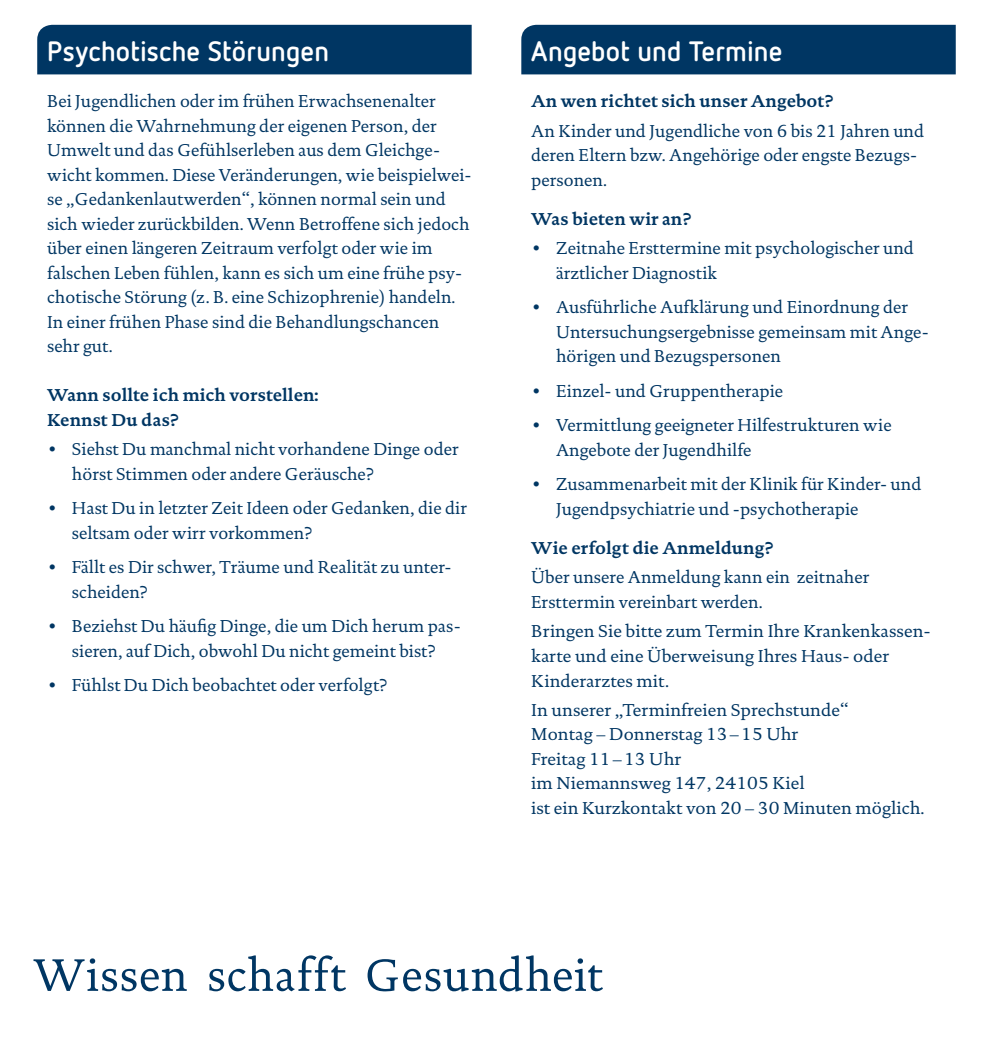
<style>
.page{position:relative;width:993px;height:1042px;background:#fff}
.page>*{position:absolute;margin:0;border:0;box-sizing:border-box;transform-origin:0 0}
.t1{font:700 28px "Netto OT";letter-spacing:.01em;color:#fff}
.t2{font:17.5px/24.5px "DTL Documenta TOT";color:#003663}
.t3{font:700 17.5px/24.5px "DTL Documenta TOT";color:#003663}
</style>
<div class="page">
<div style="left:37px;top:25px;width:434px;height:49px;background:#003663"></div>
<div style="left:521px;top:25px;width:434px;height:49px;background:#003663"></div>
<svg style="left:33px;top:955px;width:569px;height:36px"></svg>
<h1 class="t1" style="left:47px;top:33px;width:283px">Psychotische Störungen</h1>
<h1 class="t1" style="left:531px;top:33px;width:252px">Angebot und Termine</h1>
<p class="t2" style="left:47px;top:89px;width:426px">Bei Jugendlichen oder im frühen Erwachsenenalter können die Wahrnehmung der eigenen Person, der Umwelt und das Gefühlserleben aus dem Gleichge&shy;wicht kommen. Diese Veränderungen, wie beispielwei&shy;se „Gedankenlautwerden“, können normal sein und sich wieder zurückbilden. Wenn Betroffene sich jedoch über einen längeren Zeitraum verfolgt oder wie im falschen Leben fühlen, kann es sich um eine frühe psy&shy;chotische Störung (z. B. eine Schizophrenie) handeln.<br>In einer frühen Phase sind die Behandlungschancen sehr gut.</p>
<p class="t3" style="left:47px;top:383px;width:273px">Wann sollte ich mich vorstellen:<br>Kennst Du das?</p>
<p class="t2" style="left:72px;top:437px;width:388px;text-indent:-25px">• Siehst Du manchmal nicht vorhandene Dinge oder hörst Stimmen oder andere Geräusche?</p>
<p class="t2" style="left:72px;top:496px;width:396px;text-indent:-25px">• Hast Du in letzter Zeit Ideen oder Gedanken, die dir seltsam oder wirr vorkommen?</p>
<p class="t2" style="left:72px;top:555px;width:381px;text-indent:-25px">• Fällt es Dir schwer, Träume und Realität zu unter&shy;scheiden?</p>
<p class="t2" style="left:47px;top:614px;width:415px;text-align:center">• Beziehst Du häufig Dinge, die um Dich herum pas&shy;sieren, auf Dich, obwohl Du nicht gemeint bist?</p>
<p class="t2" style="left:47px;top:673px;width:342px">• Fühlst Du Dich beobachtet oder verfolgt?</p>
<p class="t3" style="left:531px;top:88px;width:303px">An wen richtet sich unser Angebot?</p>
<p class="t2" style="left:531px;top:118px;width:394px">An Kinder und Jugendliche von 6 bis 21 Jahren und deren Eltern bzw. Angehörige oder engste Bezugs&shy;personen.</p>
<p class="t3" style="left:531px;top:206px;width:161px">Was bieten wir an?</p>
<p class="t2" style="left:556px;top:236px;width:359px;text-indent:-25px">• Zeitnahe Ersttermine mit psychologischer und ärztlicher Diagnostik</p>
<p class="t2" style="left:556px;top:295px;width:374px;text-indent:-25px">• Ausführliche Aufklärung und Einordnung der<br>Untersuchungsergebnisse gemeinsam mit Ange&shy;hörigen und Bezugspersonen</p>
<p class="t2" style="left:531px;top:378px;width:253px">• Einzel- und Gruppentherapie</p>
<p class="t2" style="left:556px;top:413px;width:337px;text-indent:-25px">• Vermittlung geeigneter Hilfestrukturen wie<br>Angebote der Jugendhilfe</p>
<p class="t2" style="left:556px;top:472px;width:367px;text-indent:-25px">• Zusammenarbeit mit der Klinik für Kinder- und<br>Jugendpsychiatrie und -psychotherapie</p>
<p class="t3" style="left:531px;top:535px;width:243px">Wie erfolgt die Anmeldung?</p>
<p class="t2" style="left:531px;top:565px;width:339px">Über unsere Anmeldung kann ein zeitnaher<br>Ersttermin vereinbart werden.</p>
<p class="t2" style="left:531px;top:619px;width:401px">Bringen Sie bitte zum Termin Ihre Krankenkassen&shy;karte und eine Überweisung Ihres Haus- oder<br>Kinderarztes mit.</p>
<p class="t2" style="left:531px;top:698px;width:395px">In unserer „Terminfreien Sprechstunde“<br>Montag – Donnerstag 13–15 Uhr<br>Freitag 11–13 Uhr<br>im Niemannsweg 147, 24105 Kiel<br>ist ein Kurzkontakt von 20 – 30 Minuten möglich.</p>
</div>
